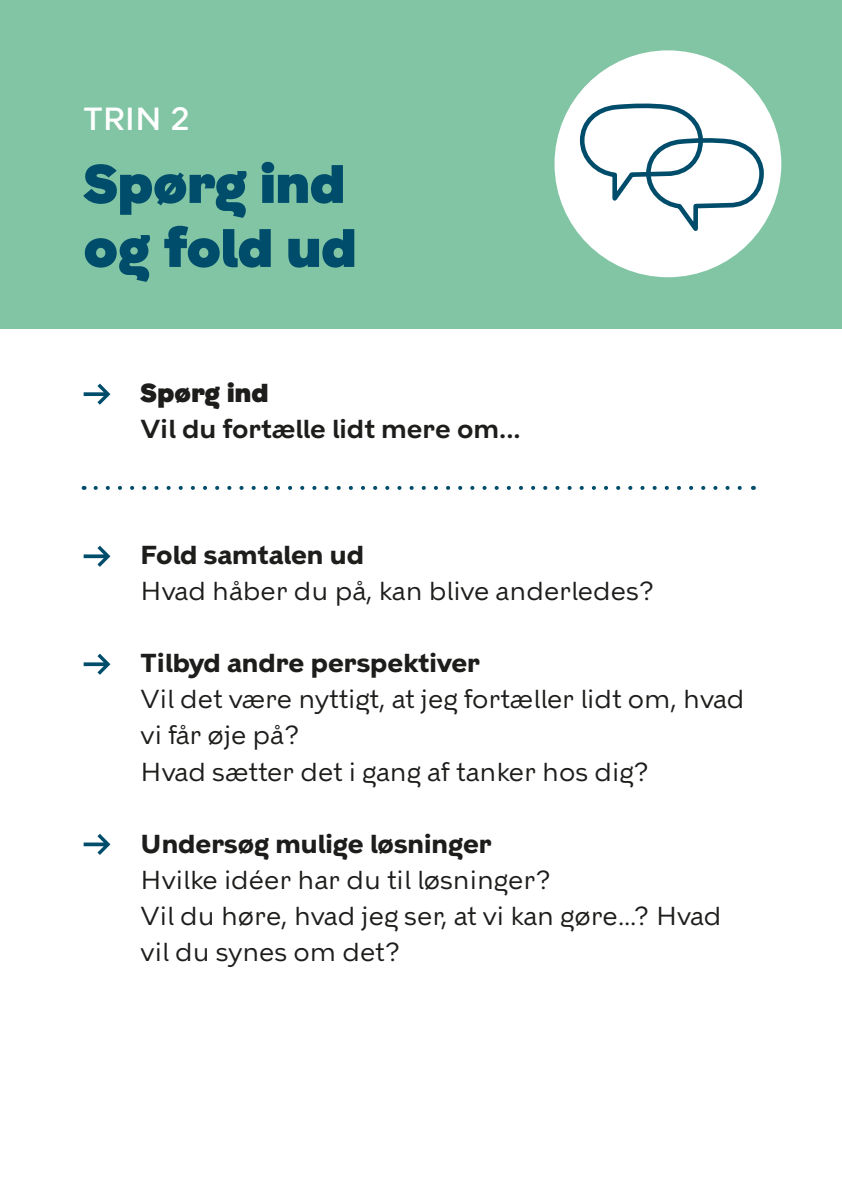
<style>
.page{position:relative;width:842px;height:1191px;background:#fff}
.page>*{position:absolute;margin:0;border:0;box-sizing:border-box;transform-origin:0 0}
.t1{font:900 54px "KBH";color:#004c6b}
.t2{font:500 32px "KBH";color:#fff}
.t3{font:26px/36px "KBH";color:#1d1d1b}
.t4{font:700 26px "KBH";color:#1d1d1b}
.t5{font:600 26px "KBH";color:#1d1d1b}
.t6{font:900 26px "KBH";letter-spacing:.01em;color:#1d1d1b}
</style>
<div class="page">
<div style="left:0;top:0;width:842px;height:329px;background:#81c5a4"></div>
<div style="left:554px;top:50px;width:227px;height:227px;background:#fff;border-radius:50%"></div>
<svg style="left:84px;top:545px;width:26px;height:22px"></svg>
<svg style="left:84px;top:383px;width:26px;height:22px"></svg>
<svg style="left:96px;top:486px;width:646px;height:4px"></svg>
<svg style="left:84px;top:653px;width:26px;height:22px"></svg>
<svg style="left:84px;top:834px;width:26px;height:21px"></svg>
<svg style="left:578px;top:100px;width:188px;height:143px"></svg>
<p class="t2" style="left:84px;top:99px;width:109px">TRIN 2</p>
<p class="t1" style="left:84px;top:152px;width:263px">Spørg ind</p>
<p class="t1" style="left:84px;top:216px;width:274px">og fold ud</p>
<p class="t6" style="left:141px;top:378px;width:129px">Spørg ind</p>
<p class="t5" style="left:141px;top:413px;width:382px">Vil du fortælle lidt mere om...</p>
<p class="t4" style="left:141px;top:539px;width:225px">Fold samtalen ud</p>
<p class="t3" style="left:141px;top:573px;width:516px">Hvad håber du på, kan blive anderledes?</p>
<p class="t4" style="left:141px;top:647px;width:341px">Tilbyd andre perspektiver</p>
<p class="t3" style="left:141px;top:681px;width:605px">Vil det være nyttigt, at jeg fortæller lidt om, hvad vi får øje på?<br>Hvad sætter det i gang af tanker hos dig?</p>
<p class="t4" style="left:141px;top:827px;width:353px">Undersøg mulige løsninger</p>
<p class="t3" style="left:141px;top:861px;width:582px">Hvilke idéer har du til løsninger?<br>Vil du høre, hvad jeg ser, at vi kan gøre…? Hvad vil du synes om det?</p>
</div>
